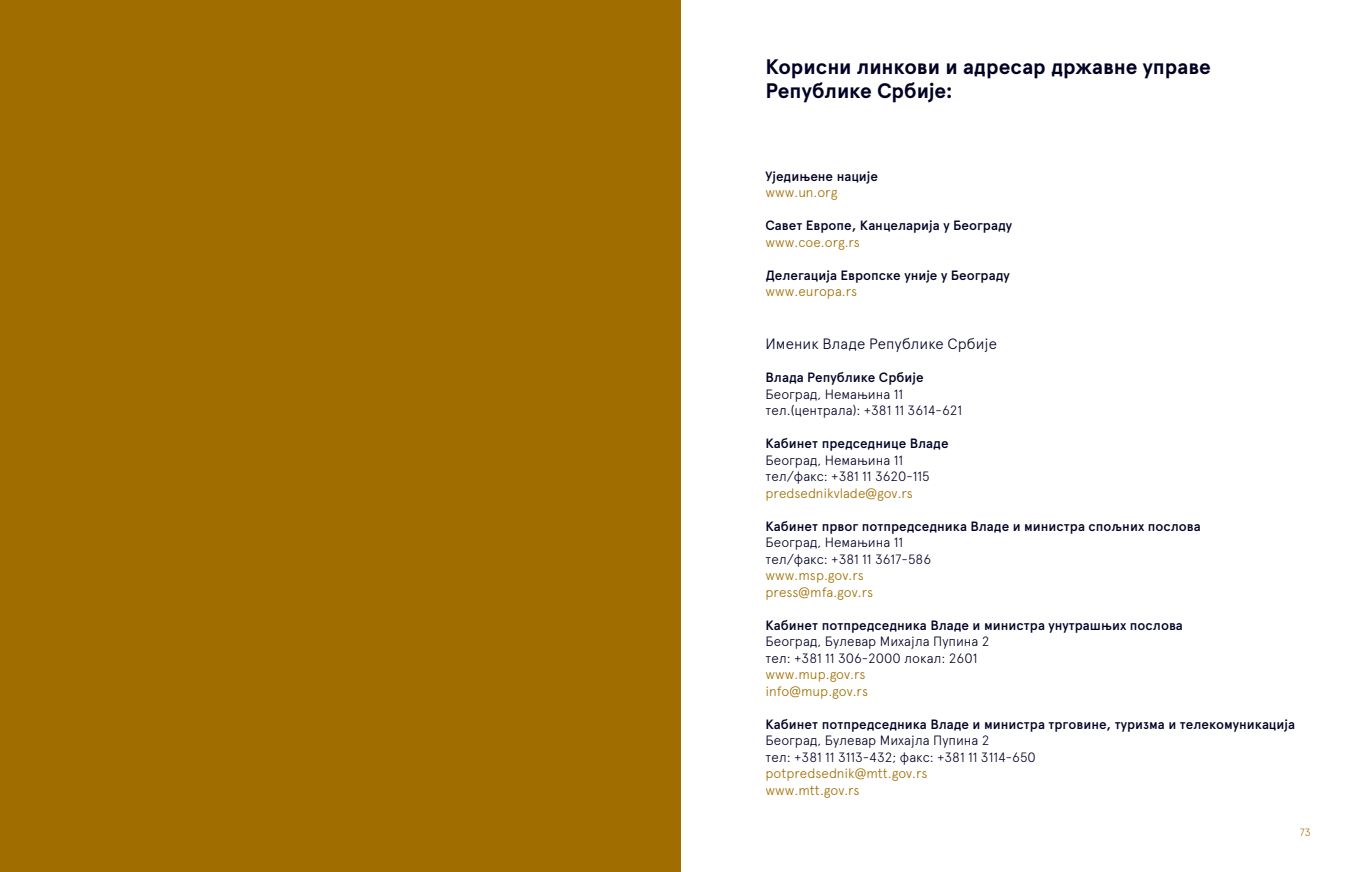
<style>
.page{position:relative;width:1361px;height:872px;background:#fff}
.page>*{position:absolute;margin:0;border:0;box-sizing:border-box;transform-origin:0 0}
.t1{font:700 21px/24px "Apercu Pro";letter-spacing:-.005em;color:#000024}
.t2{font:300 15px "Apercu Pro";color:#000024}
.t3{font:600 13.5px "Apercu Pro";color:#000024}
.t4{font:300 13.5px/16.5px "Apercu Pro";color:#000024}
.t5{font:300 13.5px/16.5px "Apercu Pro";color:#a06e00}
.t6{font:300 10.5px "Apercu Pro";color:#a06e00}
</style>
<div class="page">
<div style="left:0;top:0;width:680px;height:872px;background:#a06e00"></div>
<h1 class="t1" style="left:765px;top:55px;width:447px">Корисни линкови и адресар државне управе<br>Републике Србије:</h1>
<p class="t3" style="left:765px;top:166px;width:114px">Уједињене нације</p>
<p class="t5" style="left:765px;top:183px;width:73px">www.un.org</p>
<p class="t3" style="left:765px;top:215px;width:248px">Савет Европе, Канцеларија у Београду</p>
<p class="t5" style="left:765px;top:233px;width:96px">www.coe.org.rs</p>
<p class="t3" style="left:765px;top:265px;width:246px">Делегација Европске уније у Београду</p>
<p class="t5" style="left:765px;top:282px;width:93px">www.europa.rs</p>
<p class="t2" style="left:765px;top:332px;width:233px">Именик Владе Републике Србије</p>
<p class="t3" style="left:765px;top:367px;width:160px">Влада Републике Србије</p>
<p class="t4" style="left:765px;top:384px;width:198px">Београд, Немањина 11 тел.(централа): +381 11 3614-621</p>
<p class="t3" style="left:765px;top:433px;width:184px">Кабинет председнице Владе</p>
<p class="t4" style="left:765px;top:450px;width:166px">Београд, Немањина 11 тел/факс: +381 11 3620-115</p>
<p class="t5" style="left:765px;top:483px;width:149px">predsednikvlade@gov.rs</p>
<p class="t3" style="left:765px;top:515px;width:437px">Кабинет првог потпредседника Владе и министра спољних послова</p>
<p class="t4" style="left:765px;top:533px;width:167px">Београд, Немањина 11 тел/факс: +381 11 3617-586</p>
<p class="t5" style="left:765px;top:566px;width:109px">www.msp.gov.rs press@mfa.gov.rs</p>
<p class="t3" style="left:765px;top:614px;width:419px">Кабинет потпредседника Владе и министра унутрашњих послова</p>
<p class="t4" style="left:765px;top:632px;width:225px">Београд, Булевар Михајла Пупина 2 тел: +381 11 306-2000 локал: 2601</p>
<p class="t5" style="left:765px;top:665px;width:104px">www.mup.gov.rs info@mup.gov.rs</p>
<p class="t3" style="left:765px;top:713px;width:531px">Кабинет потпредседника Владе и министра трговине, туризма и телекомуникација</p>
<p class="t4" style="left:765px;top:731px;width:272px">Београд, Булевар Михајла Пупина 2<br>тел: +381 11 3113-432; факс: +381 11 3114-650</p>
<p class="t5" style="left:765px;top:764px;width:164px">potpredsednik@mtt.gov.rs www.mtt.gov.rs</p>
<p class="t6" style="left:1299px;top:824px;width:13px">73</p>
</div>
